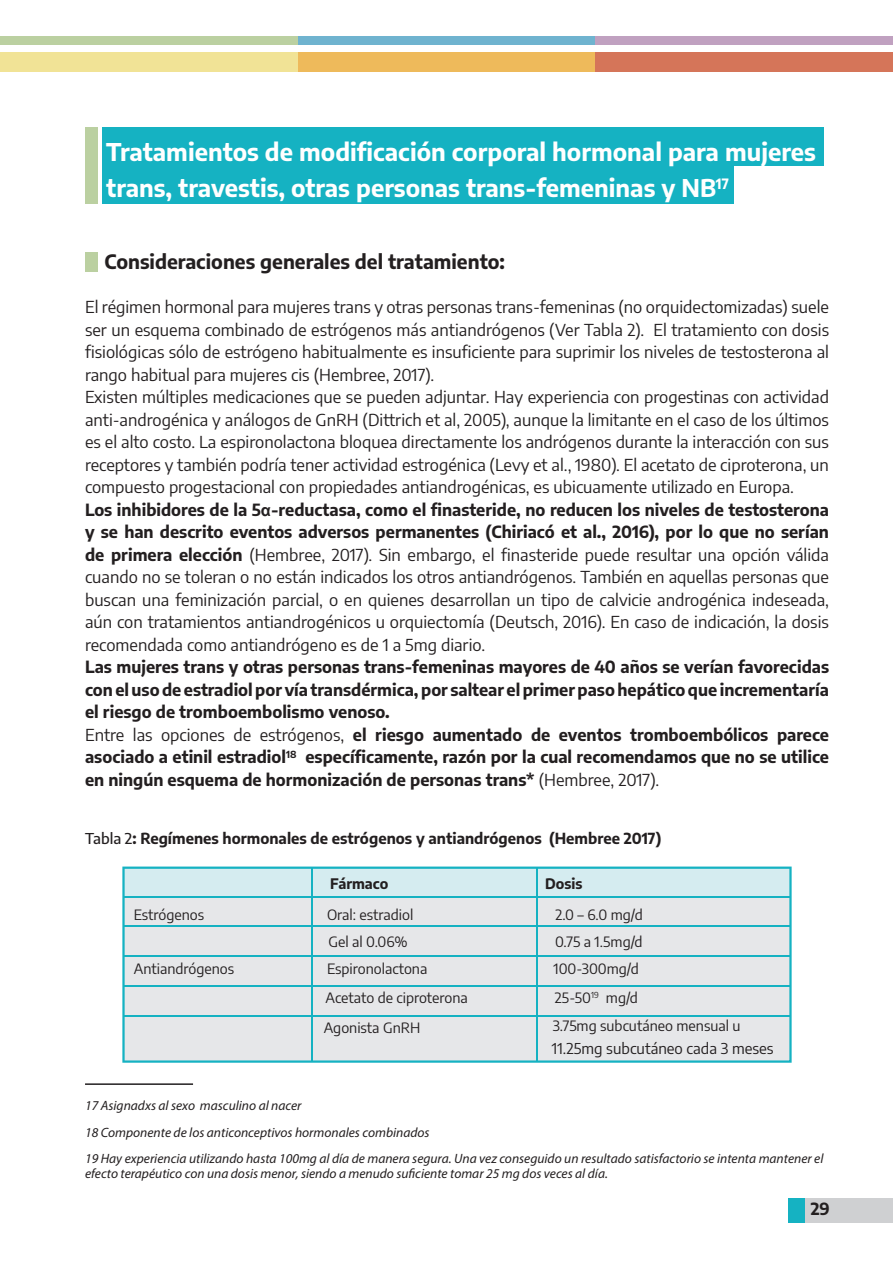
<style>
.page{position:relative;width:893px;height:1263px;background:#fff}
.page>*{position:absolute;margin:0;border:0;box-sizing:border-box;transform-origin:0 0}
.t1{font:700 24px/36px "Encode Sans";color:#fff}
.t2{font:700 19.5px "Encode Sans";color:#231f20}
.t3{font:16.5px/22.5px "Encode Sans";color:#231f20}
.t4{font:700 16.5px/22.5px "Encode Sans";color:#231f20}
.t5{font:700 15px "Encode Sans";color:#231f20}
.t6{font:15px "Encode Sans";color:#231f20}
.t7{font:14.25px "Encode Sans";color:#231f20}
.t8{font:700 14.25px "Encode Sans";color:#231f20}
.t9{font:italic 13.5px/27.3px "Myriad Pro";color:#231f20}
.s1{font-weight:700}
.s2{font-family:"Arial";font-weight:700}
.s3{font-weight:400}
.s4{font-weight:500}
</style>
<div class="page">
<div style="left:788px;top:1198px;width:105px;height:24px;background:#cfd0d2"></div>
<div style="left:595px;top:52px;width:298px;height:19px;background:#d57559"></div>
<div style="left:298px;top:36px;width:297px;height:9px;background:#6fb3cf"></div>
<div style="left:298px;top:52px;width:297px;height:19px;background:#eeba5b"></div>
<div style="left:0;top:36px;width:298px;height:9px;background:#bbd0a1"></div>
<div style="left:595px;top:36px;width:298px;height:9px;background:#c0a1c0"></div>
<div style="left:0;top:52px;width:298px;height:19px;background:#f1e396"></div>
<div style="left:788px;top:1198px;width:17px;height:24px;background:#15b2c2"></div>
<svg style="left:122px;top:866px;width:670px;height:197px;background:#d9e5e8"></svg>
<hr style="left:311px;top:868px;width:1px;height:193px;background:#15b2c2">
<hr style="left:536px;top:868px;width:1px;height:193px;background:#15b2c2">
<hr style="left:124px;top:896px;width:666px;height:2px;background:#15b2c2">
<hr style="left:124px;top:1015px;width:666px;height:1px;background:#15b2c2">
<hr style="left:124px;top:925px;width:666px;height:2px;background:#15b2c2">
<hr style="left:124px;top:955px;width:666px;height:1px;background:#15b2c2">
<hr style="left:124px;top:985px;width:666px;height:1px;background:#15b2c2">
<div style="left:102px;top:128px;width:722px;height:38px;background:#15b2c2"></div>
<div style="left:102px;top:166px;width:631px;height:38px;background:#15b2c2"></div>
<div style="left:85px;top:128px;width:13px;height:76px;background:#bbd0a1"></div>
<div style="left:85px;top:252px;width:13px;height:19px;background:#bbd0a1"></div>
<hr style="left:85px;top:1083px;width:108px;height:2px;background:#231f20">
<h1 class="t1" style="left:106px;top:133px;width:711px">Tratamientos de modificación corporal hormonal para mujeres trans, travestis, otras personas trans-femeninas y NB<sup>17</sup></h1>
<p class="t2" style="left:105px;top:247px;width:402px">Consideraciones generales del tratamiento:</p>
<p class="t3" style="left:85px;top:295px;width:745px">El régimen hormonal para mujeres trans y otras personas trans-femeninas (no orquidectomizadas) suele ser un esquema combinado de estrógenos más antiandrógenos (Ver Tabla 2). El tratamiento con dosis fisiológicas sólo de estrógeno habitualmente es insuficiente para suprimir los niveles de testosterona al rango habitual para mujeres cis (Hembree, 2017).<br>Existen múltiples medicaciones que se pueden adjuntar. Hay experiencia con progestinas con actividad anti-androgénica y análogos de GnRH (Dittrich et al, 2005), aunque la limitante en el caso de los últimos es el alto costo. La espironolactona bloquea directamente los andrógenos durante la interacción con sus receptores y también podría tener actividad estrogénica (Levy et al., 1980). El acetato de ciproterona, un compuesto progestacional con propiedades antiandrogénicas, es ubicuamente utilizado en Europa.<br><span class="s1">Los inhibidores de la 5</span><span class="s2">α</span><span class="s1">-reductasa, como el finasteride, no reducen los niveles de testosterona y se han descrito eventos adversos permanentes (Chiriacó et al., 2016), por lo que no serían de primera elección</span> (Hembree, 2017). Sin embargo, el finasteride puede resultar una opción válida cuando no se toleran o no están indicados los otros antiandrógenos. También en aquellas personas que buscan una feminización parcial, o en quienes desarrollan un tipo de calvicie androgénica indeseada, aún con tratamientos antiandrogénicos u orquiectomía (Deutsch, 2016). En caso de indicación, la dosis recomendada como antiandrógeno es de 1 a 5mg diario.</p>
<p class="t4" style="left:85px;top:655px;width:746px">Las mujeres trans y otras personas trans-femeninas mayores de 40 años se verían favorecidas con el uso de estradiol por vía transdérmica, por saltear el primer paso hepático que incrementaría el riesgo de tromboembolismo venoso.<br><span class="s3">Entre las opciones de estrógenos,</span> el riesgo aumentado de eventos tromboembólicos parece asociado a etinil estradiol<sup>18</sup> específicamente, razón por la cual recomendamos que no se utilice en ningún esquema de hormonización de personas trans* <span class="s3">(Hembree, 2017).</span></p>
<p class="t5" style="left:85px;top:827px;width:578px"><span class="s4">Tabla 2</span>: Regímenes hormonales de estrógenos y antiandrógenos (Hembree 2017)</p>
<p class="t8" style="left:330px;top:872px;width:60px">Fármaco</p>
<p class="t8" style="left:545px;top:872px;width:39px">Dosis</p>
<p class="t7" style="left:134px;top:905px;width:72px">Estrógenos</p>
<p class="t7" style="left:327px;top:905px;width:88px">Oral: estradiol</p>
<p class="t7" style="left:555px;top:905px;width:89px">2.0 – 6.0 mg/d</p>
<p class="t7" style="left:328px;top:932px;width:81px">Gel al 0.06%</p>
<p class="t7" style="left:555px;top:932px;width:89px">0.75 a 1.5mg/d</p>
<p class="t7" style="left:134px;top:959px;width:102px">Antiandrógenos</p>
<p class="t7" style="left:327px;top:959px;width:102px">Espironolactona</p>
<p class="t7" style="left:553px;top:959px;width:87px">100-300mg/d</p>
<p class="t7" style="left:325px;top:987px;width:144px">Acetato de ciproterona</p>
<p class="t7" style="left:555px;top:987px;width:85px">25-50<sup>19</sup> mg/d</p>
<p class="t7" style="left:324px;top:1017px;width:98px">Agonista GnRH</p>
<p class="t7" style="left:553px;top:1016px;width:189px">3.75mg subcutáneo mensual u</p>
<p class="t6" style="left:552px;top:1037px;width:223px">11.25mg subcutáneo cada 3 meses</p>
<p class="t9" style="left:85px;top:1091px;width:346px">17 Asignadxs al sexo masculino al nacer<br>18 Componente de los anticonceptivos hormonales combinados</p>
<p class="t9" style="left:85px;top:1151px;width:740px;line-height:15px">19 Hay experiencia utilizando hasta 100mg al día de manera segura. Una vez conseguido un resultado satisfactorio se intenta mantener el efecto terapéutico con una dosis menor, siendo a menudo suficiente tomar 25 mg dos veces al día.</p>
<p class="t4" style="left:811px;top:1197px;width:21px">29</p>
</div>
